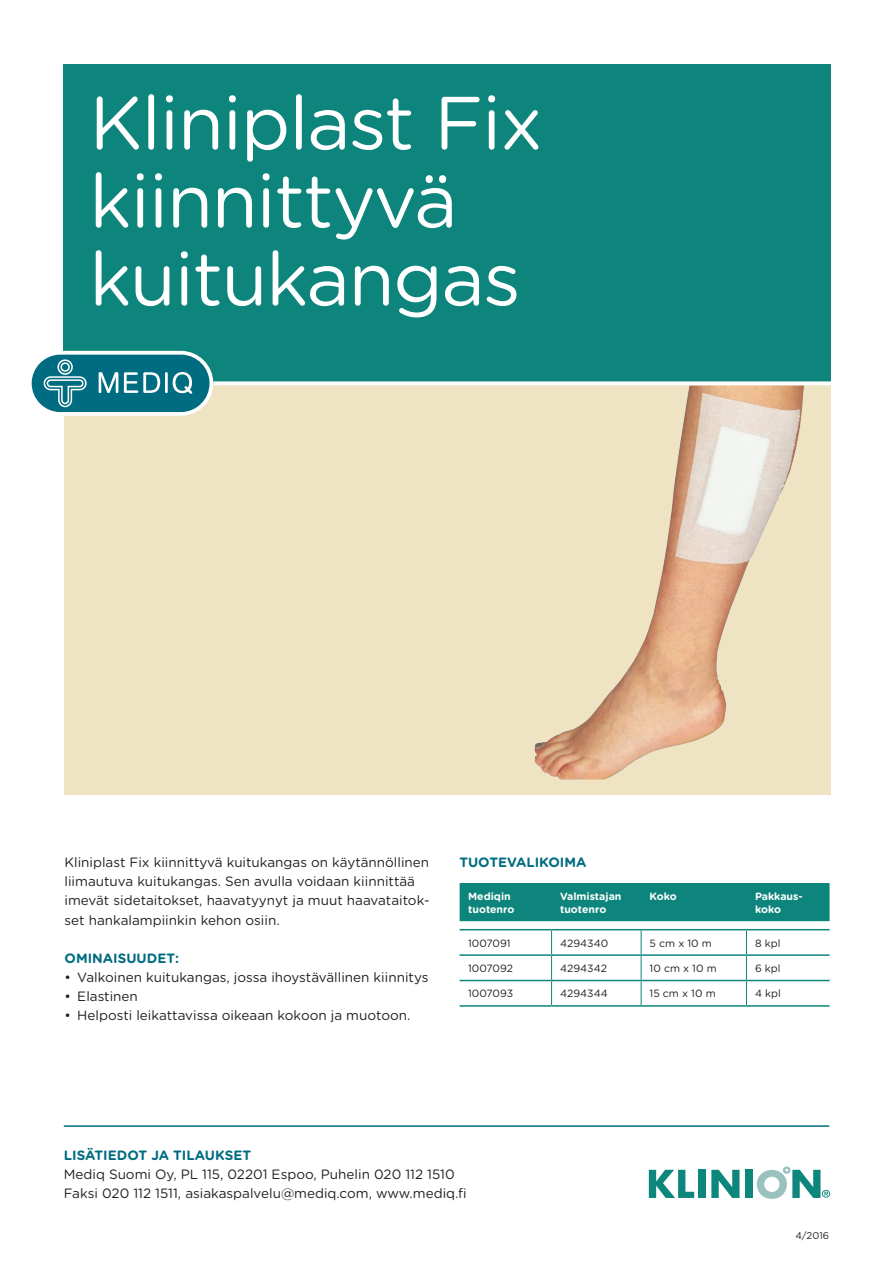
<style>
.page{position:relative;width:893px;height:1263px;background:#fff}
.page>*{position:absolute;margin:0;border:0;box-sizing:border-box;transform-origin:0 0}
.t1{font:75px/78px "Gotham Rounded";letter-spacing:-.02em;color:#fff}
.t2{font:13.5px/19.2px "Gotham Rounded";color:#231f20}
.t3{font:700 13.5px "Gotham Rounded";color:#006c81}
.t4{font:10.5px "Gotham Rounded";color:#231f20}
.t5{font:700 10.5px/12.8px "Gotham Rounded";color:#fff}
.t6{font:9.75px "Gotham Rounded";color:#231f20}
</style>
<div class="page">
<div style="left:65px;top:289px;width:766px;height:506px;background:#eee4c3"></div>
<div style="left:64px;top:64px;width:767px;height:319px;background:#0d857c"></div>
<svg style="left:31px;top:351px;width:182px;height:65px;background:#4795a3"></svg>
<hr style="left:64px;top:1125px;width:765px;height:2px;background:#006c81">
<div style="left:460px;top:883px;width:370px;height:38px;background:#0d857c"></div>
<hr style="left:460px;top:929px;width:92px;height:1px;background:#0d857c">
<hr style="left:552px;top:929px;width:89px;height:1px;background:#0d857c">
<hr style="left:641px;top:929px;width:105px;height:1px;background:#0d857c">
<hr style="left:746px;top:929px;width:84px;height:1px;background:#0d857c">
<hr style="left:460px;top:954px;width:92px;height:2px;background:#0d857c">
<hr style="left:552px;top:954px;width:89px;height:2px;background:#0d857c">
<hr style="left:641px;top:954px;width:105px;height:2px;background:#0d857c">
<hr style="left:746px;top:954px;width:84px;height:2px;background:#0d857c">
<hr style="left:460px;top:980px;width:92px;height:1px;background:#0d857c">
<hr style="left:460px;top:1005px;width:92px;height:2px;background:#0d857c">
<svg style="left:551px;top:930px;width:1px;height:75px"></svg>
<hr style="left:552px;top:980px;width:89px;height:1px;background:#0d857c">
<hr style="left:552px;top:1005px;width:89px;height:2px;background:#0d857c">
<svg style="left:641px;top:930px;width:1px;height:75px"></svg>
<hr style="left:641px;top:980px;width:105px;height:1px;background:#0d857c">
<hr style="left:641px;top:1005px;width:105px;height:2px;background:#0d857c">
<svg style="left:746px;top:930px;width:1px;height:75px"></svg>
<hr style="left:746px;top:980px;width:84px;height:1px;background:#0d857c">
<hr style="left:746px;top:1005px;width:84px;height:2px;background:#0d857c">
<img style="left:534px;top:385px;width:270px;height:394px">
<svg style="left:213px;top:381px;width:618px;height:4px;background:#e4f1f0"></svg>
<svg style="left:649px;top:1170px;width:45px;height:28px"></svg>
<div style="left:698px;top:1170px;width:8px;height:28px;background:#0d867c"></div>
<svg style="left:711px;top:1170px;width:28px;height:28px"></svg>
<div style="left:745px;top:1170px;width:8px;height:28px;background:#0d867c"></div>
<svg style="left:757px;top:1166px;width:73px;height:33px"></svg>
<h1 class="t1" style="left:89px;top:80px;width:455px">Kliniplast Fix kiinnittyvä kuitukangas</h1>
<p class="t2" style="left:65px;top:852px;width:367px">Kliniplast Fix kiinnittyvä kuitukangas on käytännöllinen liimautuva kuitukangas. Sen avulla voidaan kiinnittää imevät sidetaitokset, haavatyynyt ja muut haavataitok&shy;set hankalampiinkin kehon osiin.</p>
<p class="t3" style="left:65px;top:948px;width:116px">OMINAISUUDET:</p>
<p class="t2" style="left:65px;top:967px;width:365px">• Valkoinen kuitukangas, jossa ihoystävällinen kiinnitys</p>
<p class="t2" style="left:65px;top:986px;width:75px">• Elastinen</p>
<p class="t2" style="left:65px;top:1005px;width:347px">• Helposti leikattavissa oikeaan kokoon ja muotoon.</p>
<p class="t3" style="left:459px;top:852px;width:129px">TUOTEVALIKOIMA</p>
<p class="t5" style="left:468px;top:889px;width:48px">Mediqin tuotenro</p>
<p class="t5" style="left:560px;top:889px;width:63px">Valmistajan tuotenro</p>
<p class="t5" style="left:650px;top:889px;width:29px">Koko</p>
<p class="t5" style="left:755px;top:889px;width:49px">Pakkaus&shy;koko</p>
<p class="t4" style="left:468px;top:936px;width:44px">1007091</p>
<p class="t4" style="left:560px;top:936px;width:50px">4294340</p>
<p class="t4" style="left:650px;top:936px;width:64px">5 cm x 10 m</p>
<p class="t4" style="left:755px;top:936px;width:27px">8 kpl</p>
<p class="t4" style="left:468px;top:961px;width:47px">1007092</p>
<p class="t4" style="left:560px;top:961px;width:48px">4294342</p>
<p class="t4" style="left:650px;top:961px;width:69px">10 cm x 10 m</p>
<p class="t4" style="left:755px;top:961px;width:27px">6 kpl</p>
<p class="t4" style="left:468px;top:986px;width:47px">1007093</p>
<p class="t4" style="left:560px;top:986px;width:49px">4294344</p>
<p class="t4" style="left:650px;top:986px;width:68px">15 cm x 10 m</p>
<p class="t4" style="left:755px;top:986px;width:27px">4 kpl</p>
<p class="t3" style="left:64px;top:1145px;width:189px">LISÄTIEDOT JA TILAUKSET</p>
<p class="t2" style="left:64px;top:1164px;width:405px">Mediq Suomi Oy, PL 115, 02201 Espoo, Puhelin 020 112 1510<br>Faksi 020 112 1511, asiakaspalvelu@mediq.com, www.mediq.fi</p>
<p class="t6" style="left:795px;top:1228px;width:35px">4/2016</p>
</div>
